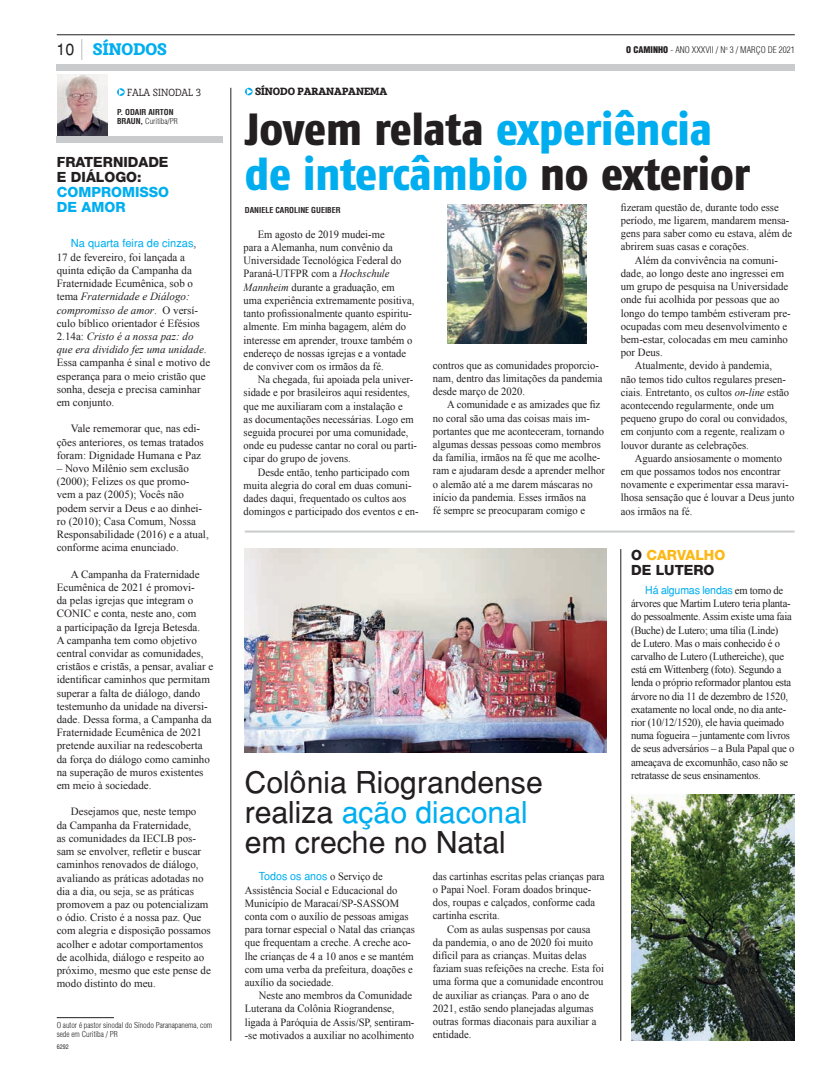
<style>
.page{position:relative;width:823px;height:1078px;background:#fff}
.page>*{position:absolute;margin:0;border:0;box-sizing:border-box;transform-origin:0 0}
.t1{font:800 45px/45px "Fago Co Tf";letter-spacing:-.005em;color:#00aeef;scale:1.04 1}
.t2{font:30px/30px "Helvetica";color:#231f20}
.t3{font:900 16px "Achille FYL";color:#00aeef}
.t4{font:800 14px/15px "Helvetica 85";color:#231f20}
.t5{font:800 14px/15px "Helvetica 85";color:#00aeef}
.t6{font:11px/13.2px "Times New Roman";color:#231f20;scale:.96 1}
.t7{font:11px/13.2px "Times New Roman";color:#231f20}
.t8{font:11px/13.2px "Times New Roman";letter-spacing:-.02em;color:#231f20;scale:.96 1}
.t9{font:11px "Helvetica";letter-spacing:-.02em;color:#00aeef;scale:.96 1}
.t10{font:11px "Helvetica";color:#00aeef}
.t11{font:11px "Helvetica";color:#00aeef;scale:.96 1}
.t12{font:900 10px "Achille FYL";letter-spacing:-.005em;color:#231f20}
.t13{font:10px "Achille FYL";letter-spacing:-.005em;color:#231f20;scale:.91 1}
.t14{font:300 condensed 9px "Helvetica";color:#231f20}
.t15{font:300 condensed 8px/9px "Helvetica";color:#231f20}
.t16{font:700 condensed 8px/9px "Helvetica";color:#231f20}
.t17{font:condensed 6px "Swiss 721 BT";color:#231f20}
.s1{font-family:"Helvetica";font-weight:400;color:#231f20}
.s2{font-weight:900}
.s3{font-weight:300}
.s4{font-family:"Times New Roman";color:#231f20}
.s5{font-style:italic}
.s6{color:#231f20}
.s7{color:#00aeef}
.s8{color:#fcb814}
</style>
<div class="page">
<img style="left:57px;top:74px;width:50px;height:62px">
<div style="left:57px;top:64px;width:737px;height:6px;background:#cacbcc"></div>
<hr style="left:57px;top:34px;width:737px;height:1px;background:#231f20">
<svg style="left:81px;top:39px;width:1px;height:21px"></svg>
<hr style="left:57px;top:1017px;width:57px;height:1px;background:#231f20">
<hr style="left:230px;top:88px;width:1px;height:952px;background:#231f20">
<div style="left:245px;top:88px;width:7px;height:7px;background:#24b9f1;border-radius:50%"></div>
<svg style="left:247px;top:88px;width:5px;height:7px"></svg>
<svg style="left:117px;top:88px;width:8px;height:8px"></svg>
<svg style="left:119px;top:89px;width:5px;height:6px"></svg>
<div style="left:57px;top:136px;width:166px;height:7px;background:#cacbcc"></div>
<hr style="left:244px;top:530px;width:550px;height:2px;background:#cacbcc">
<img style="left:447px;top:205px;width:138px;height:138px">
<img style="left:244px;top:548px;width:362px;height:204px">
<hr style="left:620px;top:549px;width:1px;height:491px;background:#231f20">
<img style="left:631px;top:794px;width:163px;height:246px">
<h3 class="t3" style="left:57px;top:38px;width:112px"><span class="s1">10</span> SÍNODOS</h3>
<p class="t14" style="left:626px;top:44px;width:170px"><span class="s2">O CAMINHO</span> - ANO XXXVII / N<sup>o</sup> 3 / MARÇO DE 2021</p>
<p class="t13" style="left:127px;top:85px;width:83px">FALA SINODAL 3</p>
<p class="t16" style="left:117px;top:107px;width:62px">P. ODAIR AIRTON<br>BRAUN, <span class="s3">Curitiba/PR</span></p>
<p class="t4" style="left:57px;top:154px;width:113px">FRATERNIDADE<br>E DIÁLOGO:</p>
<p class="t5" style="left:57px;top:184px;width:114px">COMPROMISSO<br>DE AMOR</p>
<p class="t10" style="left:71px;top:237px;width:127px">Na quarta feira de cinzas<span class="s4">,</span></p>
<p class="t7" style="left:57px;top:250px;width:155px">17 de fevereiro, foi lançada a quinta edição da Campanha da<br>Fraternidade Ecumênica, sob o tema <span class="s5">Fraternidade e Diálogo: compromisso de amor</span>. O versí&shy;culo bíblico orientador é Efésios<br>2.14a: <span class="s5">Cristo é a nossa paz: do que era dividido fez uma unidade</span>.<br>Essa campanha é sinal e motivo de esperança para o meio cristão que sonha, deseja e precisa caminhar em conjunto.</p>
<p class="t7" style="left:57px;top:421px;width:148px;text-indent:14px">Vale rememorar que, nas edi&shy;ções anteriores, os temas tratados foram: Dignidade Humana e Paz</p>
<p class="t7" style="left:57px;top:461px;width:153px">– Novo Milênio sem exclusão (2000); Felizes os que promo&shy;vem a paz (2005); Vocês não podem servir a Deus e ao dinhei&shy;ro (2010); Casa Comum, Nossa<br>Responsabilidade (2016) e a atual, conforme acima enunciado.</p>
<p class="t7" style="left:57px;top:567px;width:158px;text-indent:14px">A Campanha da Fraternidade<br>Ecumênica de 2021 é promovi-<br>da pelas igrejas que integram o<br>CONIC e conta, neste ano, com<br>a participação da Igreja Betesda.<br>A campanha tem como objetivo central convidar as comunidades, cristãos e cristãs, a pensar, avaliar e identificar caminhos que permitam superar a falta de diálogo, dando testemunho da unidade na diversi&shy;dade. Dessa forma, a Campanha da<br>Fraternidade Ecumênica de 2021 pretende auxiliar na redescoberta da força do diálogo como caminho na superação de muros existentes em meio à sociedade.</p>
<p class="t7" style="left:57px;top:804px;width:155px;text-indent:14px">Desejamos que, neste tempo<br>da Campanha da Fraternidade,<br>as comunidades da IECLB pos&shy;sam se envolver, refletir e buscar caminhos renovados de diálogo, avaliando as práticas adotadas no dia a dia, ou seja, se as práticas promovem a paz ou potencializam o ódio. Cristo é a nossa paz. Que com alegria e disposição possamos acolher e adotar comportamentos de acolhida, diálogo e respeito ao próximo, mesmo que este pense de modo distinto do meu.</p>
<p class="t15" style="left:57px;top:1020px;width:157px">O autor é pastor sinodal do Sínodo Paranapanema, com sede em Curitiba / PR</p>
<p class="t17" style="left:57px;top:1043px;width:13px">6292</p>
<p class="t12" style="left:255px;top:85px;width:133px">SÍNODO PARANAPANEMA</p>
<h1 class="t1" style="left:245px;top:106px;width:487px"><span class="s6">Jovem relata</span> experiência de intercâmbio <span class="s6">no exterior</span></h1>
<p class="t16" style="left:245px;top:205px;width:97px">DANIELE CAROLINE GUEIBER</p>
<p class="t6" style="left:243px;top:227px;width:179px;text-indent:14px">Em agosto de 2019 mudei-me<br>para a Alemanha, num convênio da Universidade Tecnológica Federal do Paraná-UTFPR com a <span class="s5">Hochschule Mannheim</span> durante a graduação, em uma experiência extremamente positiva, tanto profissionalmente quanto espiritu&shy;almente. Em minha bagagem, além do interesse em aprender, trouxe também o endereço de nossas igrejas e a vontade de conviver com os irmãos da fé.</p>
<p class="t6" style="left:243px;top:372px;width:182px;text-indent:14px">Na chegada, fui apoiada pela univer&shy;sidade e por brasileiros aqui residentes, que me auxiliaram com a instalação e<br>as documentações necessárias. Logo em seguida procurei por uma comunidade, onde eu pudesse cantar no coral ou parti&shy;cipar do grupo de jovens.</p>
<p class="t6" style="left:243px;top:465px;width:184px;text-indent:14px">Desde então, tenho participado com muita alegria do coral em duas comuni&shy;dades daqui, frequentado os cultos aos domingos e participado dos eventos e en-</p>
<p class="t6" style="left:432px;top:358px;width:178px">contros que as comunidades proporcio&shy;nam, dentro das limitações da pandemia desde março de 2020.</p>
<p class="t6" style="left:432px;top:397px;width:180px;text-indent:14px">A comunidade e as amizades que fiz no coral são uma das coisas mais im&shy;portantes que me aconteceram, tornando algumas dessas pessoas como membros da família, irmãos na fé que me acolhe&shy;ram e ajudaram desde a aprender melhor o alemão até a me darem máscaras no início da pandemia. Esses irmãos na<br>fé sempre se preocuparam comigo e</p>
<h2 class="t2" style="left:244px;top:766px;width:299px">Colônia Riograndense realiza <span class="s7">ação diaconal </span>em creche no Natal</h2>
<p class="t11" style="left:259px;top:869px;width:131px">Todos os anos <span class="s4">o Serviço de</span></p>
<p class="t6" style="left:244px;top:882px;width:179px">Assistência Social e Educacional do Município de Maracaí/SP-SASSOM conta com o auxílio de pessoas amigas para tornar especial o Natal das crianças que frequentam a creche. A creche aco&shy;lhe crianças de 4 a 10 anos e se mantém com uma verba da prefeitura, doações e auxílio da sociedade.</p>
<p class="t6" style="left:244px;top:988px;width:178px;text-indent:14px">Neste ano membros da Comunidade Luterana da Colônia Riograndense, ligada à Paróquia de Assis/SP, sentiram--se motivados a auxiliar no acolhimento</p>
<p class="t6" style="left:432px;top:868px;width:180px">das cartinhas escritas pelas crianças para o Papai Noel. Foram doados brinque&shy;dos, roupas e calçados, conforme cada cartinha escrita.</p>
<p class="t6" style="left:432px;top:921px;width:180px;text-indent:14px">Com as aulas suspensas por causa<br>da pandemia, o ano de 2020 foi muito difícil para as crianças. Muitas delas faziam suas refeições na creche. Esta foi uma forma que a comunidade encontrou de auxiliar as crianças. Para o ano de 2021, estão sendo planejadas algumas outras formas diaconais para auxiliar a entidade.</p>
<p class="t6" style="left:620px;top:200px;width:180px">fizeram questão de, durante todo esse período, me ligarem, mandarem mensa&shy;gens para saber como eu estava, além de abrirem suas casas e corações.</p>
<p class="t7" style="left:634px;top:253px;width:145px">Além da convivência na comuni-</p>
<p class="t7" style="left:620px;top:266px;width:165px">dade, ao longo deste ano ingressei em</p>
<p class="t7" style="left:620px;top:279px;width:169px">um grupo de pesquisa na Universidade</p>
<p class="t7" style="left:620px;top:292px;width:160px">onde fui acolhida por pessoas que ao</p>
<p class="t7" style="left:620px;top:306px;width:171px">longo do tempo também estiveram pre-</p>
<p class="t7" style="left:620px;top:319px;width:168px">ocupadas com meu desenvolvimento e</p>
<p class="t7" style="left:620px;top:332px;width:168px">bem-estar, colocadas em meu caminho</p>
<p class="t7" style="left:620px;top:345px;width:43px">por Deus.</p>
<p class="t6" style="left:634px;top:358px;width:144px">Atualmente, devido à pandemia,</p>
<p class="t6" style="left:620px;top:372px;width:173px">não temos tido cultos regulares presen-</p>
<p class="t6" style="left:620px;top:385px;width:177px">ciais. Entretanto, os cultos <span class="s5">on-line</span> estão</p>
<p class="t6" style="left:620px;top:398px;width:161px">acontecendo regularmente, onde um</p>
<p class="t6" style="left:620px;top:411px;width:175px">pequeno grupo do coral ou convidados,</p>
<p class="t6" style="left:620px;top:424px;width:172px">em conjunto com a regente, realizam o</p>
<p class="t6" style="left:620px;top:438px;width:135px">louvor durante as celebrações.</p>
<p class="t6" style="left:634px;top:451px;width:155px">Aguardo ansiosamente o momento</p>
<p class="t6" style="left:620px;top:464px;width:168px">em que possamos todos nos encontrar</p>
<p class="t6" style="left:620px;top:477px;width:176px">novamente e experimentar essa maravi-</p>
<p class="t6" style="left:620px;top:490px;width:182px">lhosa sensação que é louvar a Deus junto</p>
<p class="t6" style="left:620px;top:504px;width:76px">aos irmãos na fé.</p>
<p class="t4" style="left:630px;top:547px;width:96px">O <span class="s8">CARVALHO<br></span>DE LUTERO</p>
<p class="t9" style="left:645px;top:583px;width:145px">Há algumas lendas <span class="s4">em torno de</span></p>
<p class="t8" style="left:630px;top:596px;width:171px">árvores que Martim Lutero teria planta&shy;do pessoalmente. Assim existe uma faia (Buche) de Lutero; uma tília (Linde)<br>de Lutero. Mas o mais conhecido é o carvalho de Lutero (Luthereiche), que está em Wittenberg (foto). Segundo a lenda o próprio reformador plantou esta árvore no dia 11 de dezembro de 1520, exatamente no local onde, no dia ante&shy;rior (10/12/1520), ele havia queimado numa fogueira – juntamente com livros de seus adversários – a Bula Papal que o ameaçava de excomunhão, caso não se retratasse de seus ensinamentos.</p>
</div>
